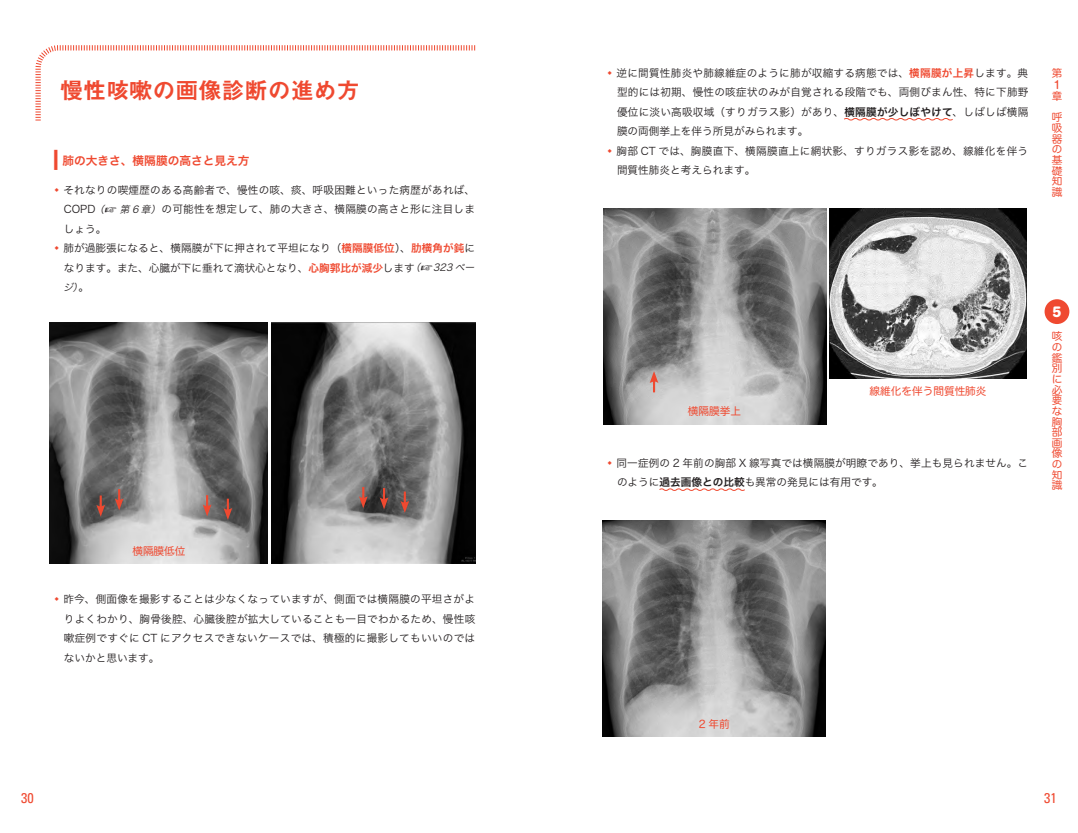
<style>
.page{position:relative;width:1078px;height:833px;background:#fff}
.page>*{position:absolute;margin:0;border:0;box-sizing:border-box;transform-origin:0 0}
.t1{font:23px "Midashi Go Pro MB31";color:#ef4930}
.t2{font:700 15px "AG Book Rounded";color:#fff}
.t3{font:condensed 14.12px "Univers";color:#ef4930}
.t4{font:12.75px "AG Book Rounded";color:#ef4930}
.t5{font:11.75px "Hira Kaku Pro W6";color:#ef4930}
.t6{font:10.62px/19.5px "Hira Kaku Pro W3";letter-spacing:.02em;color:#231f20}
.t7{font:10.62px "Hira Kaku Pro W3";color:#231f20}
.t8{font:10.62px/10.6px "Hira Maru Pro W4";color:#ef4930;text-align:justify}
.t9{font:italic 9.75px "Hira Kaku Pro W3";color:#231f20}
.s1{font-size:26.62px}
.s2{color:#ef4930}
.s3{font-style:italic;font-size:9.75px}
.s4{font-family:"Hira Kaku Pro W6";color:#ef4930}
.s5{font-style:normal;font-size:10.62px}
.s6{font-family:"Hira Kaku Pro W6"}
</style>
<div class="page">
<div style="left:1044px;top:299px;width:25px;height:25px;background:#ef4930;border-radius:50%"></div>
<svg style="left:35px;top:45px;width:440px;height:76px"></svg>
<svg style="left:844px;top:118px;width:109px;height:3px"></svg>
<svg style="left:659px;top:488px;width:86px;height:3px"></svg>
<img style="left:603px;top:208px;width:222px;height:216px">
<img style="left:829px;top:208px;width:197px;height:170px">
<svg style="left:649px;top:371px;width:9px;height:21px"></svg>
<img style="left:602px;top:520px;width:223px;height:216px">
<img style="left:50px;top:322px;width:217px;height:241px">
<img style="left:271px;top:323px;width:204px;height:240px">
<svg style="left:96px;top:495px;width:9px;height:22px"></svg>
<svg style="left:115px;top:489px;width:9px;height:21px"></svg>
<svg style="left:203px;top:495px;width:8px;height:21px"></svg>
<svg style="left:379px;top:488px;width:9px;height:21px"></svg>
<svg style="left:359px;top:487px;width:8px;height:21px"></svg>
<svg style="left:223px;top:498px;width:9px;height:22px"></svg>
<hr style="left:403px;top:491px;width:3px;height:14px;background:#ef4930">
<svg style="left:400px;top:501px;width:9px;height:12px"></svg>
<h1 class="t1" style="left:60px;top:72px;width:301px">慢性咳嗽の画像診断の進め方</h1>
<p class="t5" style="left:54px;top:150px;width:197px"><span class="s1">■</span> 肺の大きさ、横隔膜の高さと見え方</p>
<p class="t6" style="left:51px;top:179px;width:425px"><span class="s2">⿚</span>それなりの喫煙歴のある高齢者で、慢性の咳、痰、呼吸困難といった病歴があれば、</p>
<p class="t6" style="left:64px;top:199px;width:412px">COPD<span class="s3">（</span>☞ <span class="s3">第6章）</span>の可能性を想定して、肺の大きさ、横隔膜の高さと形に注目しま</p>
<p class="t6" style="left:64px;top:218px;width:44px">しょう。</p>
<p class="t6" style="left:51px;top:238px;width:425px"><span class="s2">⿚</span>肺が過膨張になると、横隔膜が下に押されて平坦になり（<span class="s4">横隔膜低位</span>）、<span class="s4">肋横角が鈍</span>に</p>
<p class="t7" style="left:64px;top:258px;width:415px">なります。また、心臓が下に垂れて滴状心となり、<span class="s4">心胸郭比が減少</span>します<span class="s3">（</span>☞<span class="s3">323ペー</span></p>
<p class="t9" style="left:63px;top:278px;width:28px">ジ）<span class="s5">。</span></p>
<p class="t8" style="left:132px;top:545px;width:55px">横隔膜低位</p>
<p class="t6" style="left:64px;top:588px;width:413px;text-align:justify;text-indent:-12px"><span class="s2">⿚</span>昨今、側面像を撮影することは少なくなっていますが、側面では横隔膜の平坦さがよりよくわかり、胸骨後腔、心臓後腔が拡大していることも一目でわかるため、慢性咳嗽症例ですぐに CT にアクセスできないケースでは、積極的に撮影してもいいのではないかと思います。</p>
<h3 class="t3" style="left:21px;top:789px;width:14px">30</h3>
<p class="t6" style="left:604px;top:62px;width:425px"><span class="s2">⿚</span>逆に間質性肺炎や肺線維症のように肺が収縮する病態では、<span class="s4">横隔膜が上昇</span>します。典</p>
<p class="t6" style="left:617px;top:82px;width:413px">型的には初期、慢性の咳症状のみが自覚される段階でも、両側びまん性、特に下肺野</p>
<p class="t6" style="left:617px;top:101px;width:413px">優位に淡い高吸収域（すりガラス影）があり、<span class="s6">横隔膜が少しぼやけて</span>、しばしば横隔</p>
<p class="t7" style="left:617px;top:122px;width:193px">膜の両側挙上を伴う所見がみられます。</p>
<p class="t6" style="left:604px;top:140px;width:425px"><span class="s2">⿚</span>胸部 CT では、胸膜直下、横隔膜直上に網状影、すりガラス影を認め、線維化を伴う</p>
<p class="t7" style="left:617px;top:161px;width:140px">間質性肺炎と考えられます。</p>
<p class="t8" style="left:1051px;top:67px;width:12px">第</p>
<p class="t4" style="left:1053px;top:77px;width:6px">1</p>
<p class="t8" style="left:1051px;top:85px;width:12px;line-height:21.2px">章呼</p>
<p class="t8" style="left:1051px;top:122px;width:12px">吸器の基礎知識</p>
<p class="t8" style="left:687px;top:405px;width:55px">横隔膜挙上</p>
<p class="t8" style="left:869px;top:385px;width:118px">線維化を伴う間質性肺炎</p>
<p class="t6" style="left:617px;top:452px;width:412px;text-indent:-12px"><span class="s2">⿚</span>同一症例の 2 年前の胸部 X 線写真では横隔膜が明瞭であり、挙上も見られません。このように<span class="s6">過去画像との比較</span>も異常の発見には有用です。</p>
<h2 class="t2" style="left:1052px;top:303px;width:11px">5</h2>
<p class="t8" style="left:1051px;top:330px;width:12px">咳の鑑別に必要な胸部画像の知識</p>
<p class="t8" style="left:698px;top:718px;width:32px">2 年前</p>
<h3 class="t3" style="left:1043px;top:789px;width:14px">31</h3>
</div>
